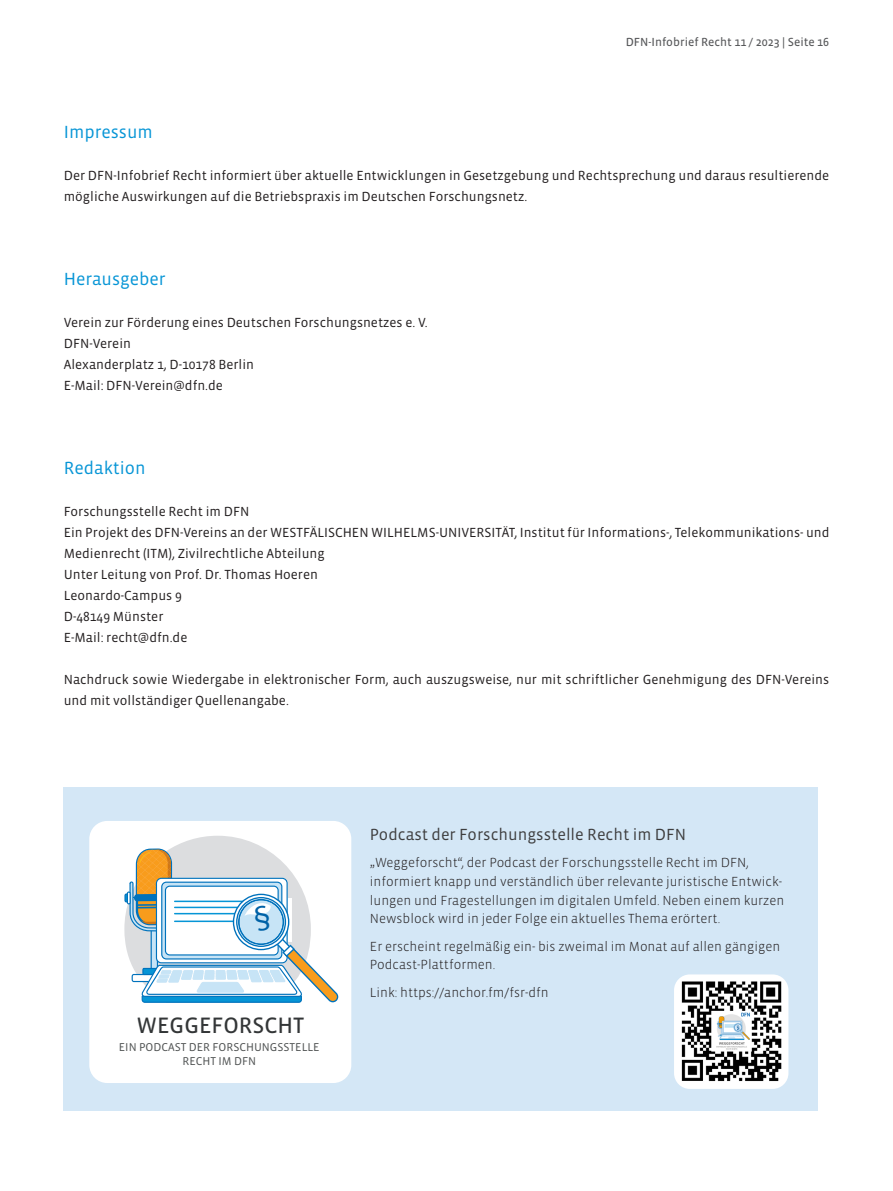
<style>
.page{position:relative;width:893px;height:1191px;background:#fff}
.page>*{position:absolute;margin:0;border:0;box-sizing:border-box;transform-origin:0 0}
.t1{font:22.8px "Vista Sans OT";color:#333637}
.t2{font:18px "Vista Sans OT";color:#0695d6}
.t3{font:16.5px "Vista Sans OT";color:#3e3e3f}
.t4{font:13.5px/21px "Vista Sans OT";color:#231f20}
.t5{font:300 13.5px/18.8px "Vista Sans OT";color:#231f20}
.t6{font:12px "Vista Sans OT";color:#57585a}
.t7{font:11.7px/14px "Vista Sans OT";color:#4f5252;text-align:center}
</style>
<div class="page">
<div style="left:64px;top:787px;width:754px;height:323px;background:#d4e7f6"></div>
<div style="left:89px;top:821px;width:262px;height:262px;background:#fff;border-radius:18px"></div>
<div style="left:674px;top:974px;width:114px;height:115px;background:#fff;border-radius:16px"></div>
<img style="left:681px;top:981px;width:101px;height:101px">
<svg style="left:124px;top:836px;width:214px;height:166px"></svg>
<p class="t6" style="left:626px;top:35px;width:205px">DFN-Infobrief Recht 11 / 2023 | Seite 16</p>
<h2 class="t2" style="left:64px;top:123px;width:91px">Impressum</h2>
<p class="t4" style="left:64px;top:165px;width:767px">Der DFN-Infobrief Recht informiert über aktuelle Entwicklungen in Gesetzgebung und Rechtsprechung und daraus resultierende mögliche Auswirkungen auf die Betriebspraxis im Deutschen Forschungsnetz.</p>
<h2 class="t2" style="left:64px;top:270px;width:104px">Herausgeber</h2>
<p class="t4" style="left:64px;top:312px;width:365px">Verein zur Förderung eines Deutschen Forschungsnetzes e. V.<br>DFN-Verein<br>Alexanderplatz 1, D-10178 Berlin<br>E-Mail: DFN-Verein@dfn.de</p>
<h2 class="t2" style="left:64px;top:459px;width:83px">Redaktion</h2>
<p class="t4" style="left:64px;top:501px;width:767px">Forschungsstelle Recht im DFN<br>Ein Projekt des DFN-Vereins an der WESTFÄLISCHEN WILHELMS-UNIVERSITÄT, Institut für Informations-, Telekommunikations- und Medienrecht (ITM), Zivilrechtliche Abteilung<br>Unter Leitung von Prof. Dr. Thomas Hoeren<br>Leonardo-Campus 9<br>D-48149 Münster<br>E-Mail: recht@dfn.de</p>
<p class="t4" style="left:64px;top:669px;width:767px">Nachdruck sowie Wiedergabe in elektronischer Form, auch auszugsweise, nur mit schriftlicher Genehmigung des DFN-Vereins und mit vollständiger Quellenangabe.</p>
<h1 class="t1" style="left:136px;top:1013px;width:170px">WEGGEFORSCHT</h1>
<p class="t7" style="left:119px;top:1040px;width:202px">EIN PODCAST DER FORSCHUNGSSTELLE<br>RECHT IM DFN</p>
<p class="t3" style="left:370px;top:826px;width:318px">Podcast der Forschungsstelle Recht im DFN</p>
<p class="t5" style="left:370px;top:853px;width:416px">„Weggeforscht“, der Podcast der Forschungsstelle Recht im DFN, informiert knapp und verständlich über relevante juristische Entwick&shy;lungen und Fragestellungen im digitalen Umfeld. Neben einem kurzen Newsblock wird in jeder Folge ein aktuelles Thema erörtert.</p>
<p class="t5" style="left:370px;top:937px;width:412px">Er erscheint regelmäßig ein- bis zweimal im Monat auf allen gängigen<br>Podcast-Plattformen.</p>
<p class="t5" style="left:370px;top:983px;width:180px">Link: https://anchor.fm/fsr-dfn</p>
</div>
